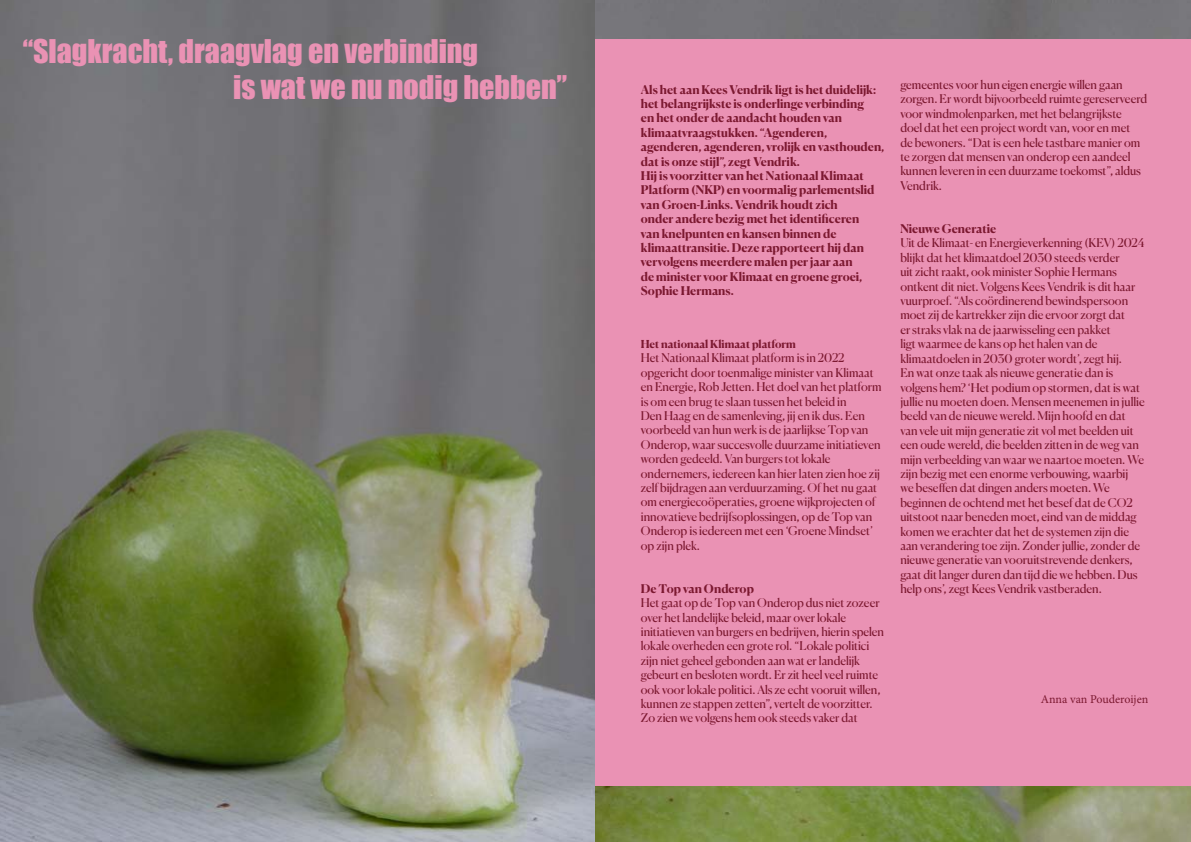
<style>
.page{position:relative;width:1191px;height:842px;background:#fff}
.page>*{position:absolute;margin:0;border:0;box-sizing:border-box;transform-origin:0 0}
.t1{font:30px "Impact";color:#ea92b4}
.t2{font:12px/14.4px "Canela";color:#7c1931}
.t3{font:700 12px/14.4px "Canela";color:#7c1931}
.t4{font:12px "Minion Pro";letter-spacing:-.005em;color:#7c1931}
.t5{font:700 11px "Canela";color:#7c1931}
</style>
<div class="page">
<img style="left:0;top:0;width:595px;height:842px">
<img style="left:595px;top:0;width:596px;height:842px">
<div style="left:595px;top:39px;width:596px;height:746px;background:#ea92b4"></div>
<h1 class="t1" style="left:23px;top:28px;width:457px">“Slagkracht, draagvlag en verbinding</h1>
<h1 class="t1" style="left:233px;top:64px;width:335px">is wat we nu nodig hebben”</h1>
<p class="t3" style="left:641px;top:81px;width:245px">Als het aan Kees Vendrik ligt is het duidelijk: het belangrijkste is onderlinge verbinding<br>en het onder de aandacht houden van klimaatvraagstukken. “Agenderen, agenderen, agenderen, vrolijk en vasthouden, dat is onze stijl”, zegt Vendrik.<br>Hij is voorzitter van het Nationaal Klimaat Platform (NKP) en voormalig parlementslid van Groen-Links. Vendrik houdt zich<br>onder andere bezig met het identificeren<br>van knelpunten en kansen binnen de klimaattransitie. Deze rapporteert hij dan vervolgens meerdere malen per jaar aan<br>de minister voor Klimaat en groene groei, Sophie Hermans.</p>
<p class="t5" style="left:641px;top:335px;width:156px">Het nationaal Klimaat platform</p>
<p class="t2" style="left:641px;top:350px;width:242px">Het Nationaal Klimaat platform is in 2022 opgericht door toenmalige minister van Klimaat en Energie, Rob Jetten. Het doel van het platform is om een brug te slaan tussen het beleid in<br>Den Haag en de samenleving, jij en ik dus. Een voorbeeld van hun werk is de jaarlijkse Top van Onderop, waar succesvolle duurzame initiatieven worden gedeeld. Van burgers tot lokale ondernemers, iedereen kan hier laten zien hoe zij zelf bijdragen aan verduurzaming. Of het nu gaat om energiecoöperaties, groene wijkprojecten of innovatieve bedrijfsoplossingen, op de Top van Onderop is iedereen met een ‘Groene Mindset’ op zijn plek.</p>
<p class="t3" style="left:641px;top:580px;width:115px">De Top van Onderop</p>
<p class="t2" style="left:641px;top:595px;width:245px">Het gaat op de Top van Onderop dus niet zozeer over het landelijke beleid, maar over lokale initiatieven van burgers en bedrijven, hierin spelen lokale overheden een grote rol. “Lokale politici zijn niet geheel gebonden aan wat er landelijk gebeurt en besloten wordt. Er zit heel veel ruimte ook voor lokale politici. Als ze echt vooruit willen, kunnen ze stappen zetten”, vertelt de voorzitter.<br>Zo zien we volgens hem ook steeds vaker dat</p>
<p class="t2" style="left:900px;top:77px;width:248px">gemeentes voor hun eigen energie willen gaan zorgen. Er wordt bijvoorbeeld ruimte gereserveerd voor windmolenparken, met het belangrijkste<br>doel dat het een project wordt van, voor en met<br>de bewoners. “Dat is een hele tastbare manier om te zorgen dat mensen van onderop een aandeel kunnen leveren in een duurzame toekomst”, aldus Vendrik.</p>
<p class="t3" style="left:900px;top:221px;width:97px">Nieuwe Generatie</p>
<p class="t2" style="left:900px;top:235px;width:246px">Uit de Klimaat- en Energieverkenning (KEV) 2024 blijkt dat het klimaatdoel 2030 steeds verder<br>uit zicht raakt, ook minister Sophie Hermans ontkent dit niet. Volgens Kees Vendrik is dit haar vuurproef. “Als coördinerend bewindspersoon moet zij de kartrekker zijn die ervoor zorgt dat<br>er straks vlak na de jaarwisseling een pakket<br>ligt waarmee de kans op het halen van de klimaatdoelen in 2030 groter wordt’, zegt hij.<br>En wat onze taak als nieuwe generatie dan is volgens hem? ‘Het podium op stormen, dat is wat jullie nu moeten doen. Mensen meenemen in jullie beeld van de nieuwe wereld. Mijn hoofd en dat van vele uit mijn generatie zit vol met beelden uit een oude wereld, die beelden zitten in de weg van mijn verbeelding van waar we naartoe moeten. We zijn bezig met een enorme verbouwing, waarbij<br>we beseffen dat dingen anders moeten. We beginnen de ochtend met het besef dat de CO2 uitstoot naar beneden moet, eind van de middag komen we erachter dat het de systemen zijn die aan verandering toe zijn. Zonder jullie, zonder de nieuwe generatie van vooruitstrevende denkers, gaat dit langer duren dan tijd die we hebben. Dus help ons’, zegt Kees Vendrik vastberaden.</p>
<p class="t4" style="left:1040px;top:691px;width:109px">Anna van Pouderoijen</p>
</div>
